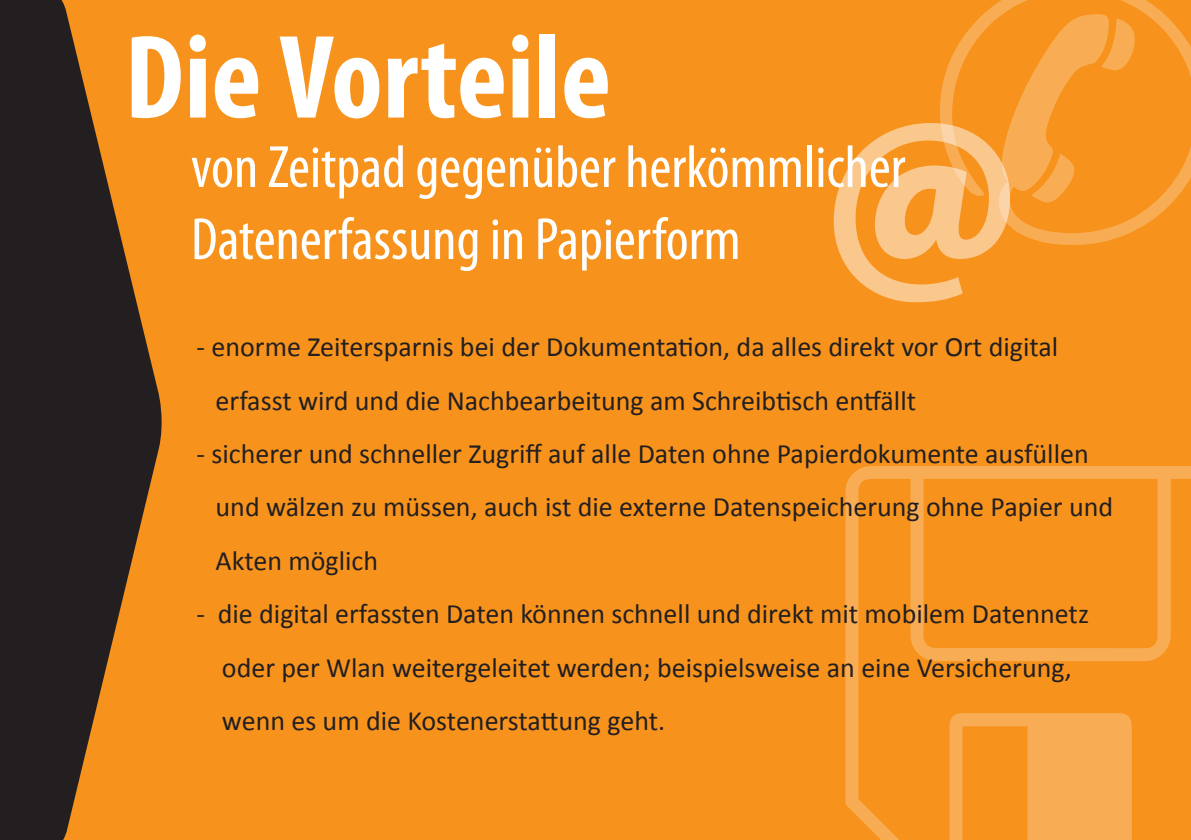
<style>
.page{position:relative;width:1191px;height:840px;background:#fff}
.page>*{position:absolute;margin:0;border:0;box-sizing:border-box;transform-origin:0 0}
.t1{font:900 257.2px "Myriad Pro";color:#fff}
.t2{font:700 condensed 120px "Myriad Pro";color:#fff}
.t3{font:condensed 60px "Myriad Pro";color:#fff}
.t4{font:28px "Calibri";color:#231f20}
</style>
<div class="page">
<div style="left:164px;top:0;width:1027px;height:839px;background:#f7931d"></div>
<svg style="left:0;top:0;width:164px;height:839px;background:#62411f"></svg>
<div style="left:845px;top:459px;width:346px;height:381px;background:#f7931d"></div>
<h1 class="t1" style="left:820px;top:42px;width:403px">@✆</h1>
<p class="t4" style="left:197px;top:329px;width:863px">- enorme Zeitersparnis bei der Dokumentation, da alles direkt vor Ort digital</p>
<p class="t4" style="left:216px;top:382px;width:702px">erfasst wird und die Nachbearbeitung am Schreibtisch entfällt</p>
<p class="t4" style="left:197px;top:436px;width:893px">- sicherer und schneller Zugriff auf alle Daten ohne Papierdokumente ausfüllen</p>
<p class="t4" style="left:216px;top:489px;width:899px">und wälzen zu müssen, auch ist die externe Datenspeicherung ohne Papier und</p>
<p class="t4" style="left:216px;top:542px;width:164px">Akten möglich</p>
<p class="t4" style="left:197px;top:596px;width:894px">- die digital erfassten Daten können schnell und direkt mit mobilem Datennetz</p>
<p class="t4" style="left:222px;top:649px;width:851px">oder per Wlan weitergeleitet werden; beispielsweise an eine Versicherung,</p>
<p class="t4" style="left:222px;top:702px;width:445px">wenn es um die Kostenerstattung geht.</p>
<p class="t2" style="left:125px;top:2px;width:488px">Die Vorteile</p>
<p class="t3" style="left:191px;top:131px;width:716px">von Zeitpad gegenüber herkömmlicher</p>
<p class="t3" style="left:191px;top:203px;width:551px">Datenerfassung in Papierform</p>
</div>
